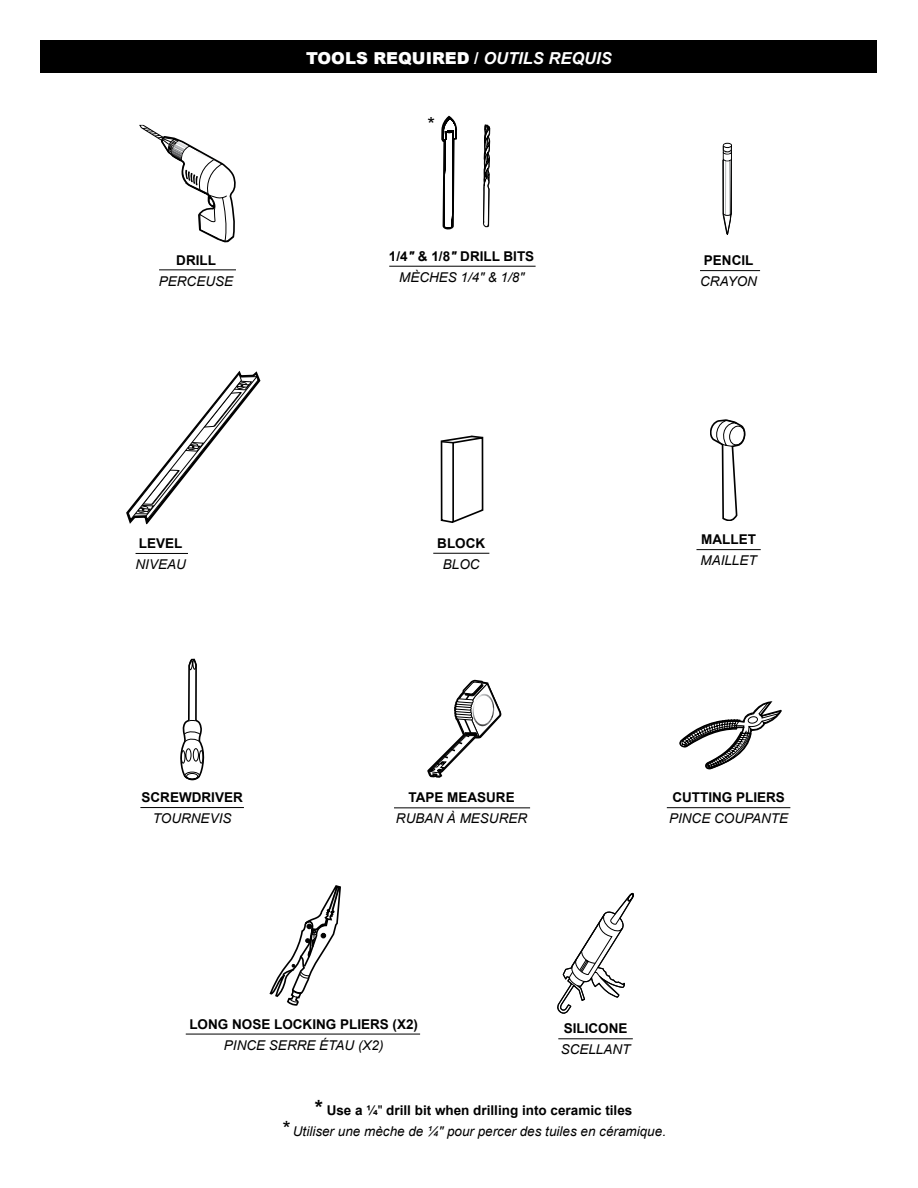
<style>
.page{position:relative;width:918px;height:1188px;background:#fff}
.page>*{position:absolute;margin:0;border:0;box-sizing:border-box;transform-origin:0 0}
.t1{font:19.35px "Arial";color:#000}
.t2{font:900 16.5px "Arial";color:#fff}
.t3{font:italic 13.5px/21px "Arial";color:#000;text-align:center}
.t4{font:700 13.5px/21px "Arial";color:#000;text-align:center}
.s1{font-weight:700}
.s2{font-weight:700;font-style:italic}
.s3{font-style:italic}
.s4{font-weight:400;font-style:italic}
.s5{font-weight:700;font-style:normal;font-size:21px}
.s6{font-weight:700;font-style:normal}
.s7{font-style:normal}
.s8{font-size:21px}
</style>
<div class="page">
<div style="left:40px;top:40px;width:838px;height:33px;background:#000"></div>
<svg style="left:427px;top:680px;width:74px;height:97px"></svg>
<hr style="left:394px;top:807px;width:136px;height:1px;background:#000">
<hr style="left:186px;top:1034px;width:234px;height:1px;background:#000">
<svg style="left:269px;top:885px;width:72px;height:121px"></svg>
<hr style="left:159px;top:269px;width:77px;height:1px;background:#000">
<svg style="left:139px;top:125px;width:97px;height:118px"></svg>
<hr style="left:389px;top:266px;width:147px;height:1px;background:#000">
<svg style="left:441px;top:115px;width:50px;height:115px"></svg>
<svg style="left:710px;top:420px;width:35px;height:101px"></svg>
<hr style="left:696px;top:549px;width:65px;height:1px;background:#000">
<hr style="left:700px;top:270px;width:60px;height:1px;background:#000">
<svg style="left:722px;top:142px;width:10px;height:93px"></svg>
<hr style="left:433px;top:553px;width:56px;height:1px;background:#000">
<svg style="left:440px;top:435px;width:44px;height:88px"></svg>
<hr style="left:140px;top:807px;width:104px;height:1px;background:#000">
<svg style="left:180px;top:659px;width:24px;height:121px"></svg>
<hr style="left:136px;top:553px;width:52px;height:1px;background:#000">
<svg style="left:126px;top:370px;width:135px;height:155px"></svg>
<hr style="left:667px;top:807px;width:123px;height:1px;background:#000">
<svg style="left:679px;top:701px;width:103px;height:69px"></svg>
<hr style="left:558px;top:1038px;width:75px;height:1px;background:#000">
<svg style="left:557px;top:892px;width:77px;height:122px"></svg>
<p class="t2" style="left:306px;top:46px;width:307px">TOOLS REQUIRED <span class="s1">/</span> <span class="s2">OUTILS REQUIS</span></p>
<p class="t4" style="left:176px;top:250px;width:41px">DRILL</p>
<p class="t3" style="left:159px;top:270px;width:76px">PERCEUSE</p>
<h1 class="t1" style="left:427px;top:111px;width:9px">*</h1>
<p class="t4" style="left:389px;top:246px;width:147px">1/4<span class="s3">"</span> &amp; 1/8<span class="s3">"</span> DRILL BITS<br><span class="s4">MÈCHES</span> <span class="s4">1/4</span><span class="s4">" &amp; 1/8"</span></p>
<p class="t4" style="left:704px;top:250px;width:51px">PENCIL</p>
<p class="t3" style="left:700px;top:270px;width:58px">CRAYON</p>
<p class="t4" style="left:139px;top:533px;width:45px">LEVEL</p>
<p class="t3" style="left:136px;top:554px;width:52px">NIVEAU</p>
<p class="t4" style="left:437px;top:533px;width:49px">BLOCK</p>
<p class="t3" style="left:443px;top:554px;width:38px">BLOC</p>
<p class="t4" style="left:701px;top:529px;width:56px">MALLET</p>
<p class="t3" style="left:700px;top:550px;width:58px">MAILLET</p>
<p class="t4" style="left:142px;top:787px;width:103px">SCREWDRIVER</p>
<p class="t3" style="left:153px;top:808px;width:80px">TOURNEVIS</p>
<p class="t4" style="left:408px;top:787px;width:108px">TAPE MEASURE</p>
<p class="t3" style="left:396px;top:808px;width:133px">RUBAN À MESURER</p>
<p class="t4" style="left:672px;top:787px;width:114px">CUTTING PLIERS</p>
<p class="t3" style="left:669px;top:808px;width:121px">PINCE COUPANTE</p>
<p class="t4" style="left:189px;top:1014px;width:230px">LONG NOSE LOCKING PLIERS (X2)</p>
<p class="t3" style="left:224px;top:1035px;width:161px">PINCE SERRE ÉTAU (X2)</p>
<p class="t4" style="left:564px;top:1018px;width:65px">SILICONE</p>
<p class="t3" style="left:561px;top:1039px;width:71px">SCELLANT</p>
<p class="t3" style="left:281px;top:1100px;width:387px"><span class="s5">*</span> <span class="s6">Use a ¼</span><span class="s7">"</span> <span class="s6">drill bit when drilling into ceramic tiles<br></span><span class="s8">*</span> Utiliser une mèche de ¼" pour percer des tuiles en céramique.</p>
</div>
